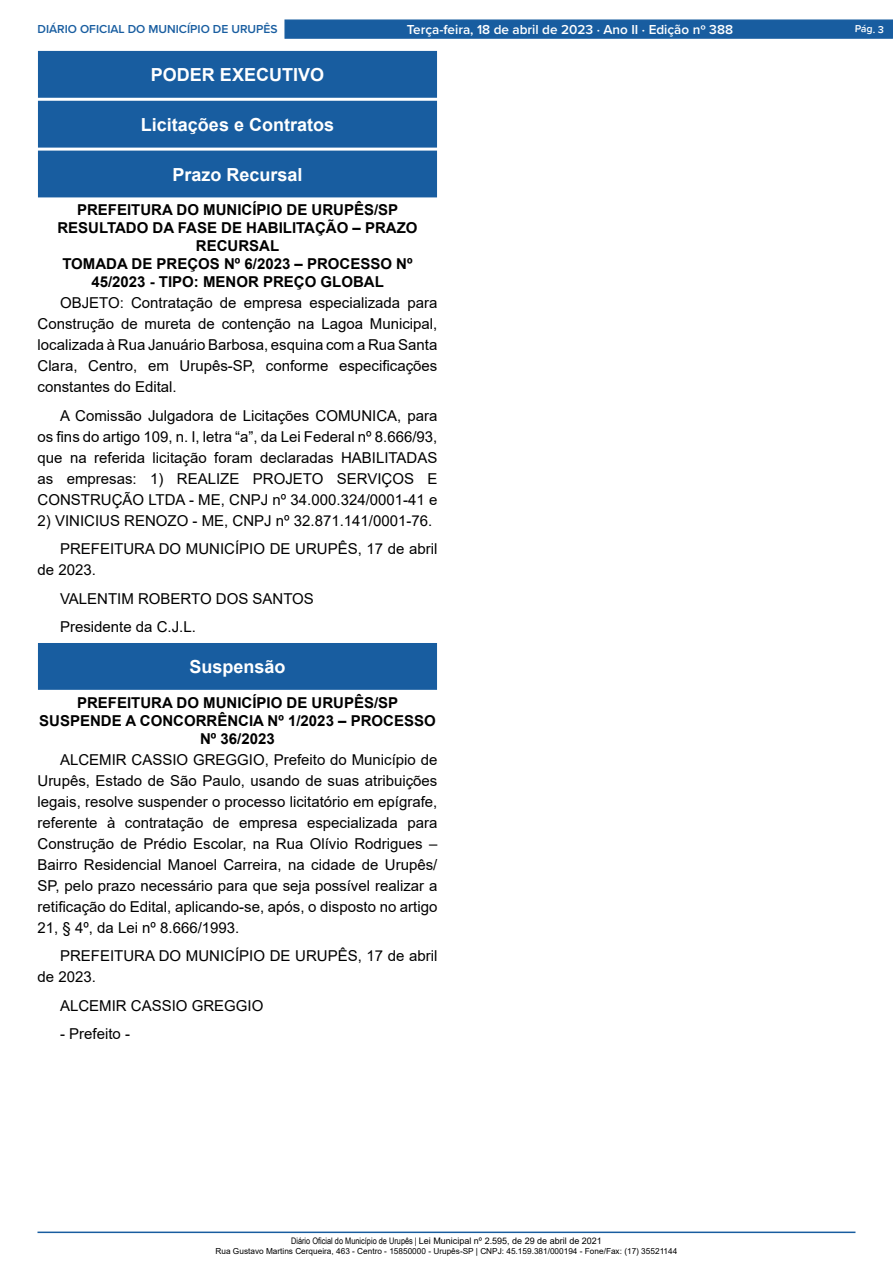
<style>
.page{position:relative;width:893px;height:1263px;background:#fff}
.page>*{position:absolute;margin:0;border:0;box-sizing:border-box;transform-origin:0 0}
.t1{font:700 18px "Arial";color:#fff}
._2_-_Corpo{font:15px/21px "Arial";color:#000;text-align:justify}
._1_-_Cabeçalho{font:700 15px/18px "Arial";color:#000;text-align:center}
.t2{font:600 13.5px "Proxima Nova";color:#fff}
.t3{font:600 12px "Proxima Nova";color:#185da0}
.t4{font:600 10.5px "Proxima Nova";color:#fff}
.t5{font:9px "Arial";color:#000}
.t6{font:8.25px "Arial";color:#000}
.s1{font-family:"Arial Narrow"}
</style>
<div class="page">
<hr style="left:38px;top:1231px;width:817px;height:2px;background:#185da0">
<div style="left:284px;top:19px;width:609px;height:20px;background:#185da0;border:1px solid #185da0"></div>
<div style="left:39px;top:51px;width:397px;height:46px;background:#185da0"></div>
<div style="left:38px;top:51px;width:399px;height:47px;border:1px solid #185da0"></div>
<div style="left:39px;top:101px;width:397px;height:46px;background:#185da0"></div>
<div style="left:38px;top:101px;width:399px;height:47px;border:1px solid #185da0"></div>
<div style="left:39px;top:151px;width:397px;height:46px;background:#185da0"></div>
<div style="left:39px;top:643px;width:397px;height:46px;background:#185da0"></div>
<div style="left:38px;top:643px;width:399px;height:47px;border:1px solid #185da0"></div>
<p class="t3" style="left:38px;top:20px;width:242px">DIÁRIO OFICIAL DO MUNICÍPIO DE URUPÊS</p>
<p class="t2" style="left:407px;top:19px;width:328px">Terça-feira, 18 de abril de 2023 ⋅ Ano II ⋅ Edição nº 388</p>
<p class="t4" style="left:855px;top:21px;width:31px;rotate:2deg">Pág. 3</p>
<p class="t1" style="left:151px;top:62px;width:175px">PODER EXECUTIVO</p>
<p class="t1" style="left:141px;top:112px;width:195px">Licitações e Contratos</p>
<p class="t1" style="left:172px;top:162px;width:132px">Prazo Recursal</p>
<p class="_1_-_Cabeçalho" style="left:77px;top:201px;width:323px">PREFEITURA DO MUNICÍPIO DE URUPÊS/SP</p>
<p class="_1_-_Cabeçalho" style="left:57px;top:219px;width:362px">RESULTADO DA FASE DE HABILITAÇÃO – PRAZO<br>RECURSAL</p>
<p class="_1_-_Cabeçalho" style="left:62px;top:255px;width:352px">TOMADA DE PREÇOS Nº 6/2023 – PROCESSO Nº<br>45/2023 - TIPO: MENOR PREÇO GLOBAL</p>
<p class="_2_-_Corpo" style="left:38px;top:293px;width:401px;text-indent:22px">OBJETO: Contratação de empresa especializada para Construção de mureta de contenção na Lagoa Municipal, localizada à Rua Januário Barbosa, esquina com a Rua Santa Clara, Centro, em Urupês-SP, conforme especificações constantes do Edital.</p>
<p class="_2_-_Corpo" style="left:38px;top:405px;width:401px;text-indent:22px">A Comissão Julgadora de Licitações COMUNICA, para os fins do artigo 109, n. I, letra “a”, da Lei Federal nº 8.666/93, que na referida licitação foram declaradas HABILITADAS as empresas: 1) REALIZE PROJETO SERVIÇOS E CONSTRUÇÃO LTDA - ME, CNPJ nº 34.000.324/0001-41 e</p>
<p class="_2_-_Corpo" style="left:38px;top:510px;width:396px">2) VINICIUS RENOZO - ME, CNPJ nº 32.871.141/0001-76.</p>
<p class="_2_-_Corpo" style="left:38px;top:539px;width:401px;text-indent:22px">PREFEITURA DO MUNICÍPIO DE URUPÊS, 17 de abril de 2023.</p>
<p class="_2_-_Corpo" style="left:60px;top:588px;width:255px">VALENTIM ROBERTO DOS SANTOS</p>
<p class="_2_-_Corpo" style="left:60px;top:617px;width:137px">Presidente da C.J.L.</p>
<p class="t1" style="left:189px;top:654px;width:98px">Suspensão</p>
<p class="_1_-_Cabeçalho" style="left:77px;top:694px;width:323px">PREFEITURA DO MUNICÍPIO DE URUPÊS/SP</p>
<p class="_1_-_Cabeçalho" style="left:39px;top:712px;width:398px">SUSPENDE A CONCORRÊNCIA Nº 1/2023 – PROCESSO<br>Nº 36/2023</p>
<p class="_2_-_Corpo" style="left:38px;top:749px;width:401px;text-indent:22px">ALCEMIR CASSIO GREGGIO, Prefeito do Município de Urupês, Estado de São Paulo, usando de suas atribuições legais, resolve suspender o processo licitatório em epígrafe, referente à contratação de empresa especializada para Construção de Prédio Escolar, na Rua Olívio Rodrigues – Bairro Residencial Manoel Carreira, na cidade de Urupês/ SP, pelo prazo necessário para que seja possível realizar a retificação do Edital, aplicando-se, após, o disposto no artigo 21, § 4º, da Lei nº 8.666/1993.</p>
<p class="_2_-_Corpo" style="left:38px;top:945px;width:401px;text-indent:22px">PREFEITURA DO MUNICÍPIO DE URUPÊS, 17 de abril de 2023.</p>
<p class="_2_-_Corpo" style="left:60px;top:995px;width:205px">ALCEMIR CASSIO GREGGIO</p>
<p class="_2_-_Corpo" style="left:60px;top:1023px;width:72px">- Prefeito -</p>
<p class="t5" style="left:291px;top:1235px;width:312px"><span class="s1">Diário Oficial do Município de Urupês |</span> Lei Municipal nº 2.595, de 29 de abril de 2021</p>
<p class="t6" style="left:216px;top:1245px;width:463px">Rua Gustavo Martins Cerqueira, 463 - Centro - 15850000 - Urupês-SP | CNPJ: 45.159.381/000194 - Fone/Fax: (17) 35521144</p>
</div>
